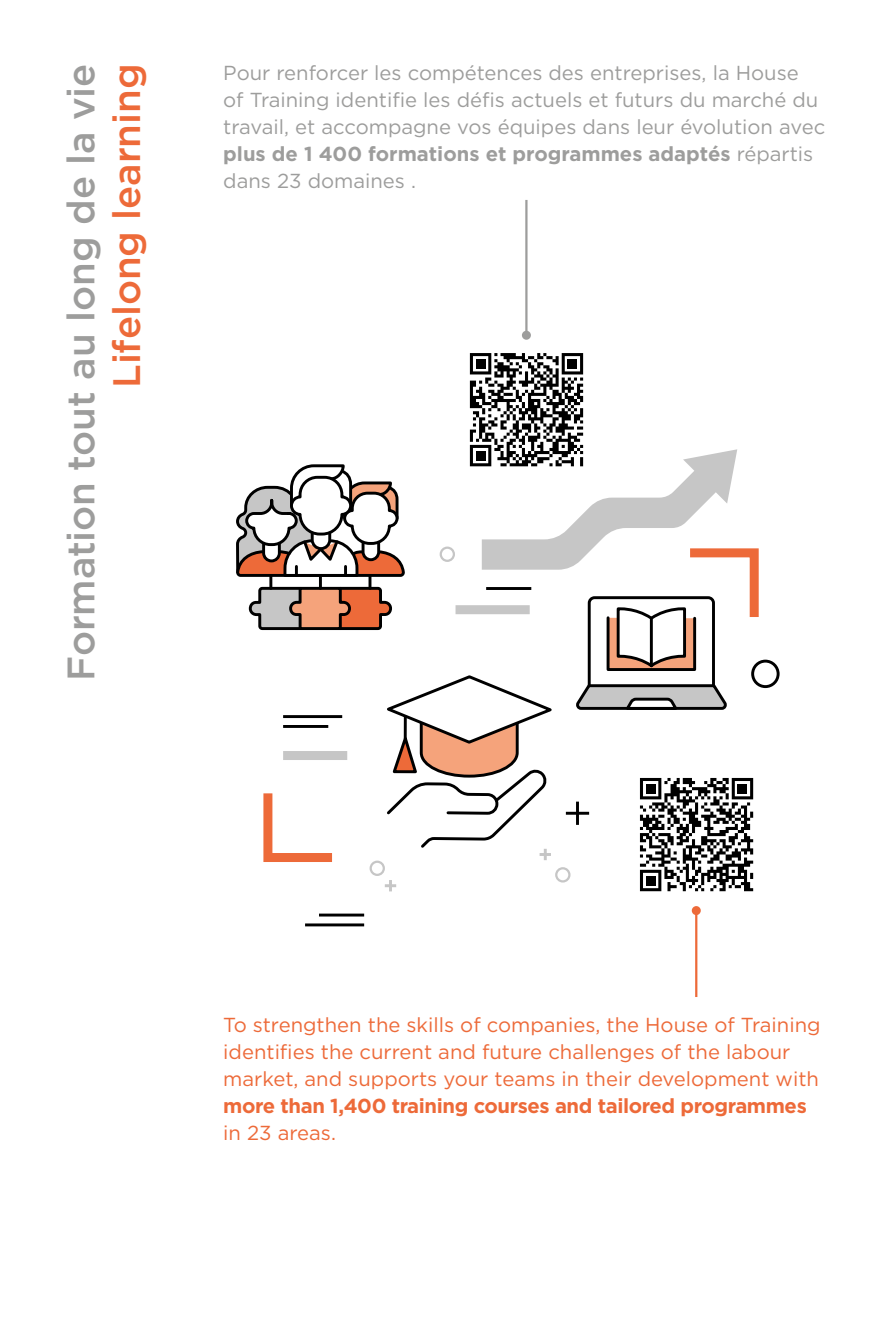
<style>
.page{position:relative;width:893px;height:1340px;background:#fff}
.page>*{position:absolute;margin:0;border:0;box-sizing:border-box;transform-origin:0 0}
.t1{font:500 38.25px "Gotham";letter-spacing:-.005em;color:#9d9d9c}
.t2{font:500 38.25px "Gotham";letter-spacing:-.005em;color:#ed6a39}
.t3{font:20.25px/27px "Gotham";color:#9d9d9c}
.t4{font:20.25px/27px "Gotham";color:#ed6a39}
.t5{font:700 20.25px "Gotham";letter-spacing:-.02em;color:#ed6a39}
.s1{font-weight:700}
</style>
<div class="page">
<hr style="left:319px;top:913px;width:45px;height:3px;background:#000">
<hr style="left:305px;top:923px;width:59px;height:3px;background:#000">
<div style="left:751px;top:659px;width:29px;height:29px;border:3px solid #000;border-radius:50%"></div>
<hr style="left:525px;top:200px;width:2px;height:135px;background:#9d9d9c">
<div style="left:522px;top:331px;width:9px;height:9px;background:#9d9d9c;border-radius:50%"></div>
<hr style="left:695px;top:910px;width:2px;height:87px;background:#ed6a39">
<div style="left:692px;top:906px;width:9px;height:9px;background:#ed6a39;border-radius:50%"></div>
<svg style="left:236px;top:353px;width:527px;height:538px"></svg>
<div style="left:646px;top:876px;width:9px;height:9px;background:#000"></div>
<h1 class="t1" style="left:56px;top:680px;width:618px;rotate:-90deg">Formation tout au long de la vie</h1>
<h1 class="t2" style="left:102px;top:387px;width:325px;rotate:-90deg">Lifelong learning</h1>
<p class="t3" style="left:223px;top:59px;width:604px">Pour renforcer les compétences des entreprises, la House<br>of Training identifie les défis actuels et futurs du marché du travail, et accompagne vos équipes dans leur évolution avec <span class="s1">plus de 1 400 formations et programmes adaptés</span> répartis dans 23 domaines .</p>
<p class="t4" style="left:223px;top:1010px;width:599px">To strengthen the skills of companies, the House of Training identifies the current and future challenges of the labour market, and supports your teams in their development with</p>
<p class="t5" style="left:223px;top:1092px;width:585px">more than 1,400 training courses and tailored programmes</p>
<p class="t4" style="left:223px;top:1118px;width:114px">in 23 areas.</p>
</div>
